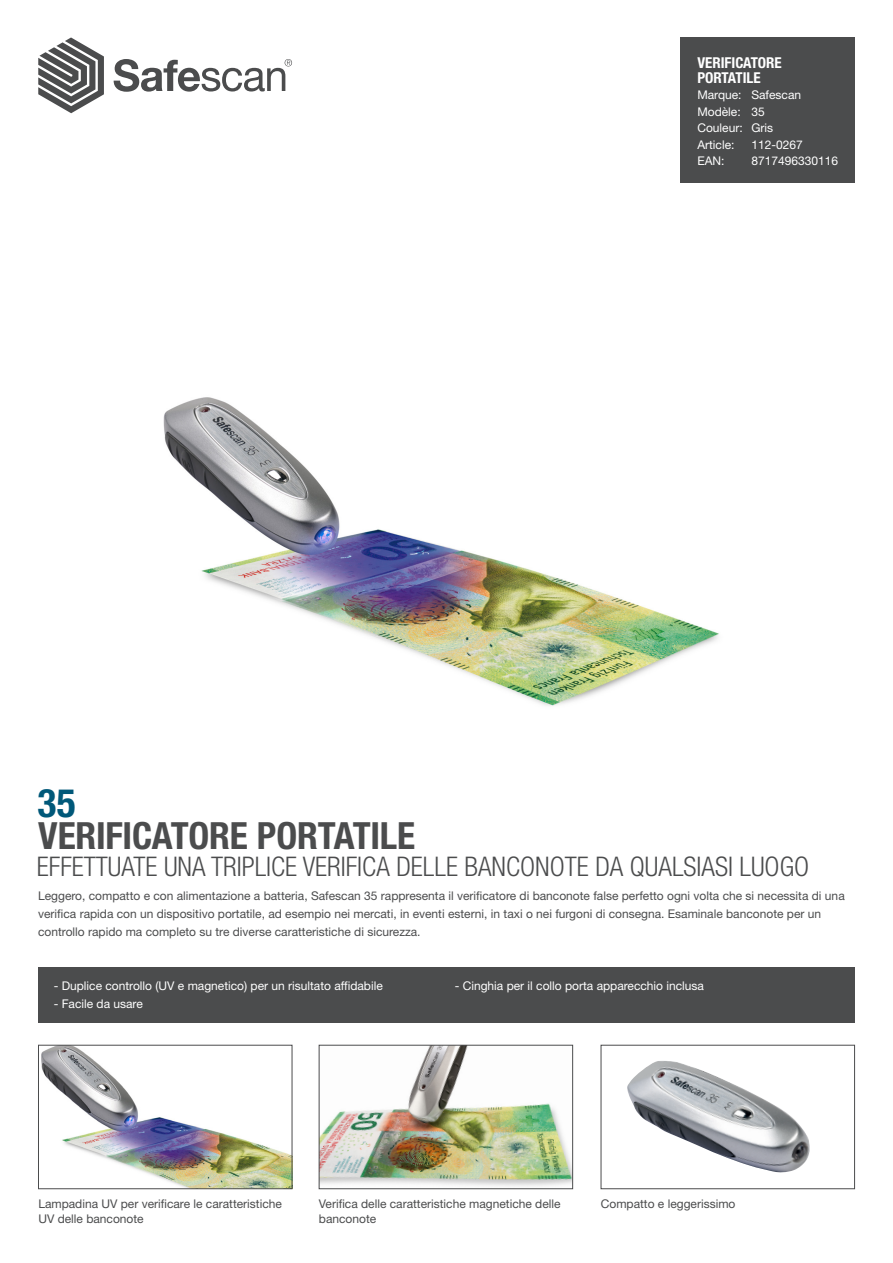
<style>
.page{position:relative;width:893px;height:1263px;background:#fff}
.page>*{position:absolute;margin:0;border:0;box-sizing:border-box;transform-origin:0 0}
.t1{font:700 condensed 39.45px "Helvetica Neue LT Std";color:#005879}
.t2{font:700 condensed 37.5px "Helvetica Neue LT Std";letter-spacing:-.005em;color:#4b4c4d}
.t3{font:300 condensed 27px "Helvetica Neue LT Std";color:#4b4c4d}
.t4{font:700 condensed 15px/15px "Helvetica Neue LT Std";color:#fff}
.Platte_tekst{font:12px/18px "Helvetica Neue LT Std";color:#4b4c4d}
.t5{font:12px "Helvetica Neue LT Std";color:#fff}
</style>
<div class="page">
<div style="left:680px;top:37px;width:175px;height:146px;background:#4b4c4d"></div>
<svg style="left:38px;top:37px;width:66px;height:76px"></svg>
<svg style="left:114px;top:59px;width:178px;height:33px"></svg>
<div style="left:38px;top:967px;width:817px;height:56px;background:#4b4c4d"></div>
<img style="left:163px;top:397px;width:556px;height:309px">
<img style="left:41px;top:1047px;width:249px;height:140px">
<div style="left:38px;top:1045px;width:254px;height:144px;border:1px solid #4b4c4d"></div>
<img style="left:321px;top:1047px;width:250px;height:139px">
<div style="left:319px;top:1045px;width:254px;height:144px;border:1px solid #4b4c4d"></div>
<img style="left:627px;top:1061px;width:183px;height:112px">
<div style="left:601px;top:1045px;width:254px;height:144px;border:1px solid #4b4c4d"></div>
<p class="t4" style="left:697px;top:55px;width:86px">VERIFICATORE<br>PORTATILE</p>
<p class="t5" style="left:697px;top:88px;width:105px">Marque: Safescan</p>
<p class="t5" style="left:697px;top:104px;width:69px">Modèle: 35</p>
<p class="t5" style="left:697px;top:121px;width:77px">Couleur: Gris</p>
<p class="t5" style="left:697px;top:137px;width:39px">Article:</p>
<p class="t5" style="left:751px;top:137px;width:53px">112-0267</p>
<p class="t5" style="left:697px;top:154px;width:29px">EAN:</p>
<p class="t5" style="left:751px;top:154px;width:88px">8717496330116</p>
<p class="t1" style="left:38px;top:779px;width:40px">35</p>
<p class="t3" style="left:37px;top:851px;width:774px">EFFETTUATE UNA TRIPLICE VERIFICA DELLE BANCONOTE DA QUALSIASI LUOGO</p>
<p class="t2" style="left:38px;top:813px;width:379px">VERIFICATORE PORTATILE</p>
<p class="Platte_tekst" style="left:38px;top:887px;width:808px">Leggero, compatto e con alimentazione a batteria, Safescan 35 rappresenta il verificatore di banconote false perfetto ogni volta che si necessita di una verifica rapida con un dispositivo portatile, ad esempio nei mercati, in eventi esterni, in taxi o nei furgoni di consegna. Esaminale banconote per un controllo rapido ma completo su tre diverse caratteristiche di sicurezza.</p>
<p class="t5" style="left:54px;top:979px;width:331px">- Duplice controllo (UV e magnetico) per un risultato affidabile</p>
<p class="t5" style="left:54px;top:997px;width:91px">- Facile da usare</p>
<p class="t5" style="left:455px;top:979px;width:251px">- Cinghia per il collo porta apparecchio inclusa</p>
<p class="Platte_tekst" style="left:38px;top:1196px;width:245px;line-height:15px">Lampadina UV per verificare le caratteristiche<br>UV delle banconote</p>
<p class="Platte_tekst" style="left:319px;top:1196px;width:243px;line-height:15px">Verifica delle caratteristiche magnetiche delle banconote</p>
<p class="Platte_tekst" style="left:601px;top:1195px;width:136px">Compatto e leggerissimo</p>
</div>
